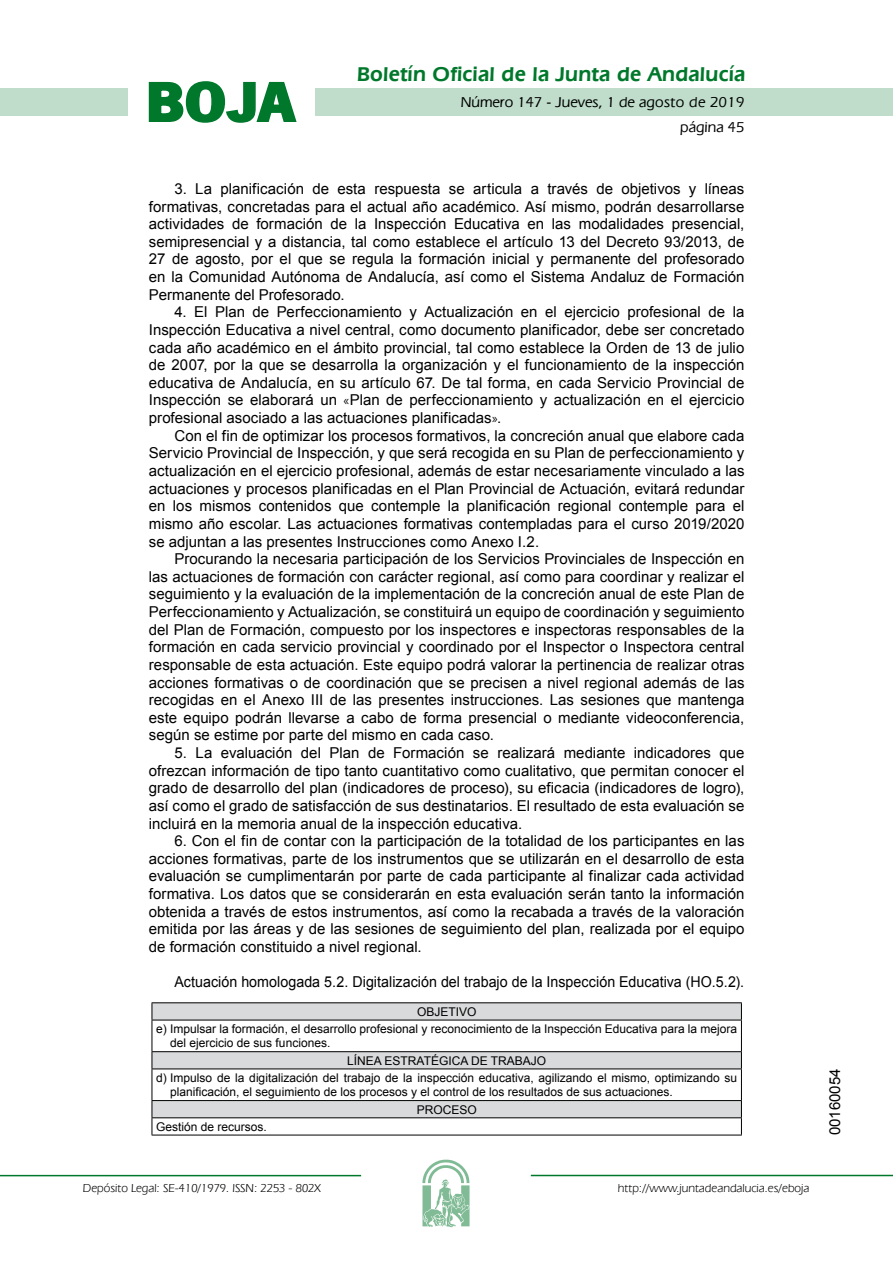
<style>
.page{position:relative;width:893px;height:1263px;background:#fff}
.page>*{position:absolute;margin:0;border:0;box-sizing:border-box;transform-origin:0 0}
.t1{font:700 57.75px "News Got T";color:#00782c;scale:1.14 1}
.t2{font:600 21px "Eras IT Cby BT";letter-spacing:.01em;color:#00782c}
.t3{font:15px/17.7px "Arial";color:#000;text-align:justify}
.t4{font:15px "Arial";color:#000;scale:.95 1}
.t5{font:500 15px/24.5px "Eras IT Cby BT";color:#000;text-align:right}
.t6{font:12px/17.2px "Arial";color:#000;text-align:center}
.t7{font:12px "Eras IT Cby BT";color:#000}
.s1{font-family:"News Got T"}
</style>
<div class="page">
<div style="left:315px;top:88px;width:577px;height:28px;background:#bfddca"></div>
<div style="left:0;top:88px;width:128px;height:28px;background:#bfddca"></div>
<hr style="left:0;top:1175px;width:361px;height:1px;background:#00782c">
<svg style="left:422px;top:1159px;width:47px;height:68px"></svg>
<hr style="left:531px;top:1175px;width:361px;height:1px;background:#00782c">
<svg style="left:148px;top:81px;width:149px;height:42px"></svg>
<svg style="left:153px;top:1003px;width:588px;height:114px"></svg>
<hr style="left:152px;top:1002px;width:589px;height:1px;background:#000">
<svg style="left:152px;top:1003px;width:1px;height:17px"></svg>
<svg style="left:741px;top:1003px;width:1px;height:17px"></svg>
<hr style="left:152px;top:1020px;width:589px;height:1px;background:#000">
<hr style="left:152px;top:1020px;width:1px;height:31px;background:#000">
<hr style="left:741px;top:1020px;width:1px;height:31px;background:#000">
<hr style="left:152px;top:1051px;width:589px;height:1px;background:#000">
<svg style="left:152px;top:1052px;width:1px;height:17px"></svg>
<svg style="left:741px;top:1052px;width:1px;height:17px"></svg>
<hr style="left:152px;top:1069px;width:589px;height:1px;background:#000">
<hr style="left:152px;top:1069px;width:1px;height:31px;background:#000">
<hr style="left:741px;top:1069px;width:1px;height:31px;background:#000">
<hr style="left:152px;top:1100px;width:589px;height:1px;background:#000">
<hr style="left:152px;top:1117px;width:589px;height:1px;background:#000">
<svg style="left:152px;top:1101px;width:1px;height:34px"></svg>
<svg style="left:741px;top:1101px;width:1px;height:34px"></svg>
<hr style="left:152px;top:1135px;width:589px;height:1px;background:#000">
<h1 class="t1" style="left:145px;top:68px;width:133px">BOJA</h1>
<h2 class="t2" style="left:357px;top:62px;width:390px">Boletín Oficial de la Junta de Andalucía</h2>
<p class="t5" style="left:461px;top:90px;width:285px">Número 147 - Jueves, 1 de agosto de 2019 página 45</p>
<p class="t3" style="left:149px;top:180px;width:597px;text-indent:26px">3. La planificación de esta respuesta se articula a través de objetivos y líneas formativas, concretadas para el actual año académico. Así mismo, podrán desarrollarse actividades de formación de la Inspección Educativa en las modalidades presencial, semipresencial y a distancia, tal como establece el artículo 13 del Decreto 93/2013, de 27 de agosto, por el que se regula la formación inicial y permanente del profesorado en la Comunidad Autónoma de Andalucía, así como el Sistema Andaluz de Formación Permanente del Profesorado.</p>
<p class="t3" style="left:149px;top:303px;width:597px;text-indent:26px">4. El Plan de Perfeccionamiento y Actualización en el ejercicio profesional de la Inspección Educativa a nivel central, como documento planificador, debe ser concretado cada año académico en el ámbito provincial, tal como establece la Orden de 13 de julio de 2007, por la que se desarrolla la organización y el funcionamiento de la inspección educativa de Andalucía, en su artículo 67. De tal forma, en cada Servicio Provincial de Inspección se elaborará un <span class="s1">«</span>Plan de perfeccionamiento y actualización en el ejercicio profesional asociado a las actuaciones planificadas<span class="s1">»</span>.</p>
<p class="t3" style="left:149px;top:427px;width:597px;text-indent:26px">Con el fin de optimizar los procesos formativos, la concreción anual que elabore cada Servicio Provincial de Inspección, y que será recogida en su Plan de perfeccionamiento y actualización en el ejercicio profesional, además de estar necesariamente vinculado a las actuaciones y procesos planificadas en el Plan Provincial de Actuación, evitará redundar en los mismos contenidos que contemple la planificación regional contemple para el mismo año escolar. Las actuaciones formativas contempladas para el curso 2019/2020 se adjuntan a las presentes Instrucciones como Anexo I.2.</p>
<p class="t3" style="left:149px;top:550px;width:597px;text-indent:26px">Procurando la necesaria participación de los Servicios Provinciales de Inspección en las actuaciones de formación con carácter regional, así como para coordinar y realizar el seguimiento y la evaluación de la implementación de la concreción anual de este Plan de Perfeccionamiento y Actualización, se constituirá un equipo de coordinación y seguimiento del Plan de Formación, compuesto por los inspectores e inspectoras responsables de la formación en cada servicio provincial y coordinado por el Inspector o Inspectora central responsable de esta actuación. Este equipo podrá valorar la pertinencia de realizar otras acciones formativas o de coordinación que se precisen a nivel regional además de las recogidas en el Anexo III de las presentes instrucciones. Las sesiones que mantenga este equipo podrán llevarse a cabo de forma presencial o mediante videoconferencia, según se estime por parte del mismo en cada caso.</p>
<p class="t3" style="left:149px;top:744px;width:597px;text-indent:26px">5. La evaluación del Plan de Formación se realizará mediante indicadores que ofrezcan información de tipo tanto cuantitativo como cualitativo, que permitan conocer el grado de desarrollo del plan (indicadores de proceso), su eficacia (indicadores de logro), así como el grado de satisfacción de sus destinatarios. El resultado de esta evaluación se incluirá en la memoria anual de la inspección educativa.</p>
<p class="t3" style="left:149px;top:832px;width:597px;text-indent:26px">6. Con el fin de contar con la participación de la totalidad de los participantes en las acciones formativas, parte de los instrumentos que se utilizarán en el desarrollo de esta evaluación se cumplimentarán por parte de cada participante al finalizar cada actividad formativa. Los datos que se considerarán en esta evaluación serán tanto la información obtenida a través de estos instrumentos, así como la recabada a través de la valoración emitida por las áreas y de las sesiones de seguimiento del plan, realizada por el equipo de formación constituido a nivel regional.</p>
<p class="t4" style="left:174px;top:972px;width:601px">Actuación homologada 5.2. Digitalización del trabajo de la Inspección Educativa (HO.5.2).</p>
<p class="t6" style="left:156px;top:1003px;width:582px">OBJETIVO<br>e) Impulsar la formación, el desarrollo profesional y reconocimiento de la Inspección Educativa para la mejora</p>
<p class="t6" style="left:170px;top:1035px;width:162px">del ejercicio de sus funciones.</p>
<p class="t6" style="left:156px;top:1052px;width:582px">LÍNEA ESTRATÉGICA DE TRABAJO<br>d) Impulso de la digitalización del trabajo de la inspección educativa, agilizando el mismo, optimizando su</p>
<p class="t6" style="left:170px;top:1084px;width:504px">planificación, el seguimiento de los procesos y el control de los resultados de sus actuaciones.</p>
<p class="t6" style="left:416px;top:1101px;width:62px">PROCESO</p>
<p class="t6" style="left:156px;top:1118px;width:112px">Gestión de recursos.</p>
<p class="t7" style="left:83px;top:1181px;width:239px">Depósito Legal: SE-410/1979. ISSN: 2253 - 802X</p>
<p class="t7" style="left:618px;top:1181px;width:193px">http://www.juntadeandalucia.es/eboja</p>
<p class="t3" style="left:826px;top:1135px;width:68px;rotate:-90deg">00160054</p>
</div>
